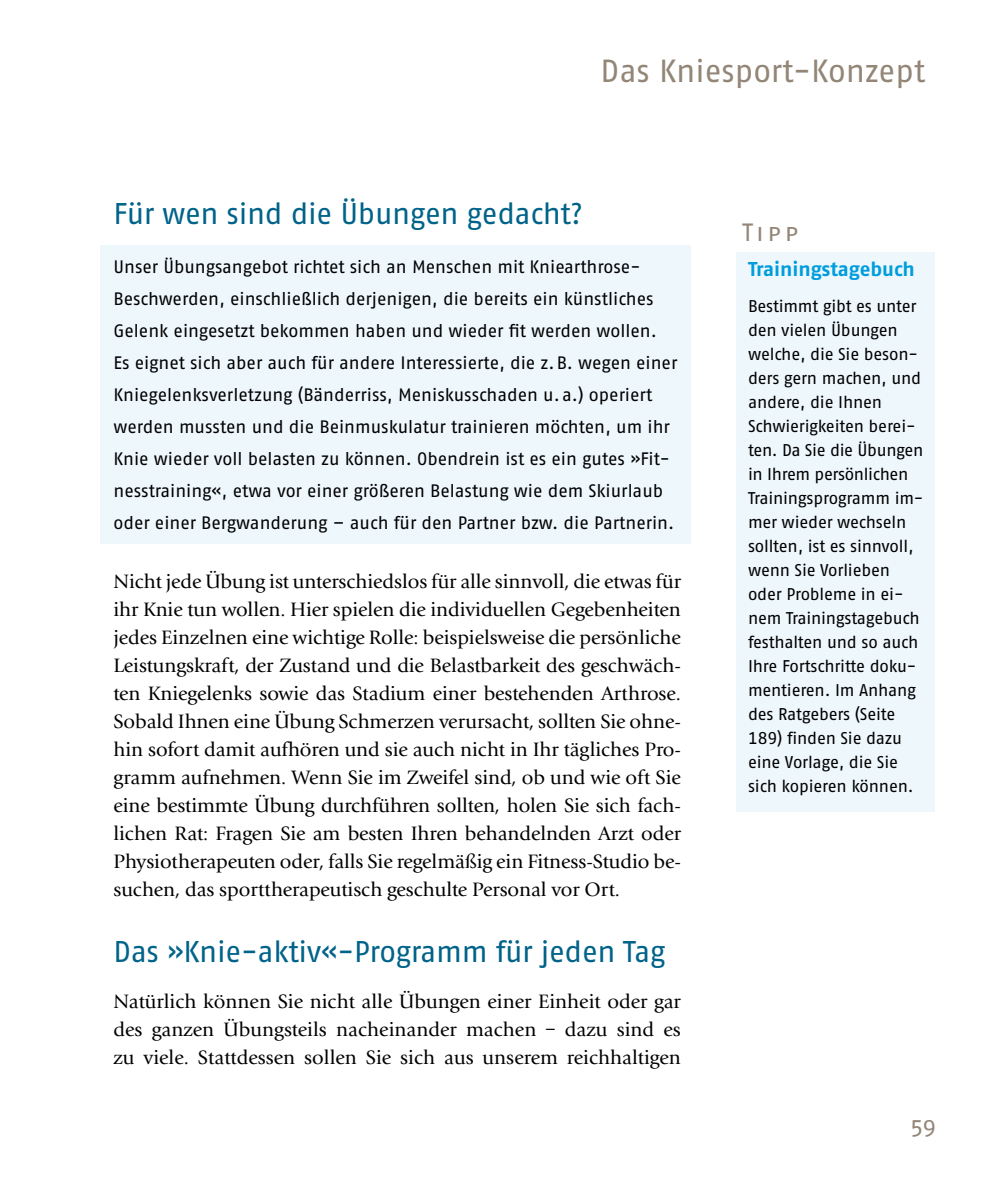
<style>
.page{position:relative;width:993px;height:1191px;background:#fff}
.page>*{position:absolute;margin:0;border:0;box-sizing:border-box;transform-origin:0 0}
.t1{font:32px "Fago Pro";letter-spacing:-.005em;color:#938677}
.Headlines{font:30px "Fago Pro";letter-spacing:-.015em;color:#006389}
.Kasten_Überschrift{font:25px "Fago Pro";color:#938677}
.t2{font:24px "Fago Pro";color:#938677}
.Giovanni_Block{font:20px/28px "Giovanni EF";color:#000;text-align:justify}
.Kasten_Innen{font:700 20px "Fago Pro";letter-spacing:-.005em;color:#009ddd}
.Flex_Flatter{font:18px/32px "Fago Pro";color:#000}
.Kasten_Innen-2{font:17px/24px "Fago Pro";letter-spacing:-.015em;color:#000}
</style>
<div class="page">
<div style="left:100px;top:245px;width:590px;height:298px;background:#eef7fc"></div>
<div style="left:736px;top:252px;width:198px;height:560px;background:#eef7fc"></div>
<h1 class="t1" style="left:600px;top:52px;width:326px">Das Kniesport-Konzept</h1>
<p class="Headlines" style="left:113px;top:195px;width:471px">Für wen sind die Übungen gedacht?</p>
<p class="Flex_Flatter" style="left:113px;top:250px;width:565px">Unser Übungsangebot richtet sich an Menschen mit Kniearthrose-Beschwerden, einschließlich derjenigen, die bereits ein künstliches Gelenk eingesetzt bekommen haben und wieder fit werden wollen.<br>Es eignet sich aber auch für andere Interessierte, die z.B. wegen einer Kniegelenksverletzung (Bänderriss, Meniskusschaden u.a.) operiert werden mussten und die Beinmuskulatur trainieren möchten, um ihr Knie wieder voll belasten zu können. Obendrein ist es ein gutes »Fit&shy;nesstraining«, etwa vor einer größeren Belastung wie dem Skiurlaub oder einer Bergwanderung – auch für den Partner bzw. die Partnerin.</p>
<p class="Giovanni_Block" style="left:113px;top:567px;width:569px">Nicht jede Übung ist unterschiedslos für alle sinnvoll, die etwas für ihr Knie tun wollen. Hier spielen die individuellen Gegebenheiten jedes Einzelnen eine wichtige Rolle: beispielsweise die persönliche Leistungskraft, der Zustand und die Belastbarkeit des geschwäch&shy;ten Kniegelenks sowie das Stadium einer bestehenden Arthrose.<br>Sobald Ihnen eine Übung Schmerzen verursacht, sollten Sie ohne&shy;hin sofort damit aufhören und sie auch nicht in Ihr tägliches Pro&shy;gramm aufnehmen. Wenn Sie im Zweifel sind, ob und wie oft Sie eine bestimmte Übung durchführen sollten, holen Sie sich fach&shy;lichen Rat: Fragen Sie am besten Ihren behandelnden Arzt oder Physiotherapeuten oder, falls Sie regelmäßig ein Fitness-Studio be&shy;suchen, das sporttherapeutisch geschulte Personal vor Ort.</p>
<p class="Headlines" style="left:113px;top:933px;width:553px">Das »Knie-aktiv«-Programm für jeden Tag</p>
<p class="Giovanni_Block" style="left:113px;top:987px;width:568px">Natürlich können Sie nicht alle Übungen einer Einheit oder gar des ganzen Übungsteils nacheinander machen – dazu sind es zu viele. Stattdessen sollen Sie sich aus unserem reichhaltigen</p>
<p class="Kasten_Überschrift" style="left:742px;top:217px;width:58px">Tipp</p>
<p class="Kasten_Innen" style="left:747px;top:257px;width:168px">Trainingstagebuch</p>
<p class="Kasten_Innen-2" style="left:747px;top:294px;width:177px">Bestimmt gibt es unter den vielen Übungen welche, die Sie beson&shy;ders gern machen, und andere, die Ihnen<br>Schwierigkeiten berei&shy;ten. Da Sie die Übungen in Ihrem persönlichen<br>Trainingsprogramm im&shy;mer wieder wechseln sollten, ist es sinnvoll, wenn Sie Vorlieben oder Probleme in ei&shy;nem Trainingstagebuch festhalten und so auch<br>Ihre Fortschritte doku&shy;mentieren. Im Anhang des Ratgebers (Seite<br>189) finden Sie dazu eine Vorlage, die Sie sich kopieren können.</p>
<p class="t2" style="left:910px;top:1112px;width:27px">59</p>
</div>
